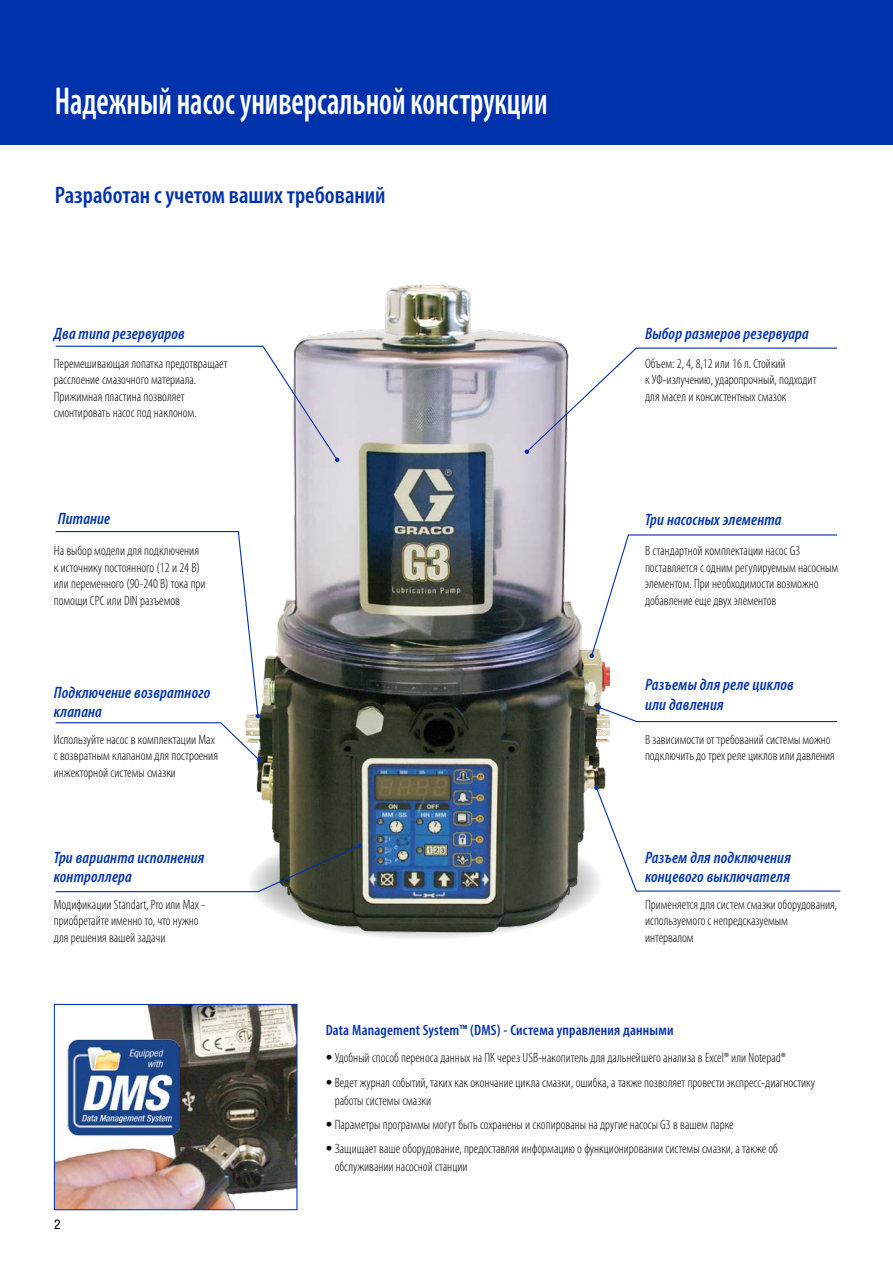
<style>
.page{position:relative;width:893px;height:1263px;background:#fff}
.page>*{position:absolute;margin:0;border:0;box-sizing:border-box;transform-origin:0 0}
.t1{font:600 condensed 39px "Myriad Pro";color:#fff;scale:.8 1}
.t2{font:600 condensed 24px "Myriad Pro";color:#0032ab}
.t3{font:italic 600 condensed 16.5px/19.5px "Myriad Pro";letter-spacing:.01em;color:#0032ab}
.t4{font:600 condensed 15px "Myriad Pro";letter-spacing:.01em;color:#0032ab}
.t5{font:300 condensed 13.5px/16.5px "Myriad Pro";color:#000}
.t6{font:condensed 13.5px "Helvetica Neue LT Std";color:#000}
.s1{font-family:"Helvetica Neue LT Std"}
</style>
<div class="page">
<div style="left:0;top:0;width:893px;height:145px;background:#0032ab"></div>
<img style="left:254px;top:285px;width:355px;height:654px">
<img style="left:56px;top:1006px;width:239px;height:202px">
<div style="left:54px;top:1004px;width:243px;height:206px;border:1px solid #0032ab"></div>
<img style="left:68px;top:1040px;width:112px;height:98px">
<svg style="left:525px;top:347px;width:313px;height:107px"></svg>
<svg style="left:589px;top:534px;width:249px;height:124px"></svg>
<svg style="left:594px;top:785px;width:247px;height:107px"></svg>
<svg style="left:55px;top:345px;width:284px;height:117px"></svg>
<svg style="left:55px;top:843px;width:306px;height:50px"></svg>
<svg style="left:55px;top:530px;width:207px;height:232px"></svg>
<svg style="left:597px;top:705px;width:241px;height:18px"></svg>
<h1 class="t1" style="left:55px;top:77px;width:617px">Надежный насос универсальной конструкции</h1>
<h2 class="t2" style="left:55px;top:181px;width:332px">Разработан с учетом ваших требований</h2>
<p class="t3" style="left:54px;top:324px;width:133px">Два типа резервуаров</p>
<p class="t5" style="left:54px;top:355px;width:175px">Перемешивающая лопатка предотвращает расслоение смазочного материала.<br>Прижимная пластина позволяет смонтировать насос под наклоном.</p>
<p class="t3" style="left:58px;top:508px;width:54px">Питание</p>
<p class="t5" style="left:54px;top:542px;width:153px">На выбор модели для подключения к источнику постоянного (12 и 24 В) или переменного (90-240 В) тока при помощи CPC или DIN разъемов</p>
<p class="t3" style="left:54px;top:682px;width:158px">Подключение возвратного клапана</p>
<p class="t5" style="left:54px;top:731px;width:166px">Используйте насос в комплектации Max с возвратным клапаном для построения инжекторной системы смазки</p>
<p class="t3" style="left:54px;top:847px;width:152px">Три варианта исполнения контроллера</p>
<p class="t5" style="left:54px;top:896px;width:153px">Модификации Standart, Pro или Max - приобретайте именно то, что нужно для решения вашей задачи</p>
<p class="t3" style="left:645px;top:324px;width:165px">Выбор размеров резервуара</p>
<p class="t5" style="left:645px;top:355px;width:173px">Объем: 2, 4, 8,12 или 16 л. Стойкий<br>к УФ-излучению, ударопрочный, подходит для масел и консистентных смазок</p>
<p class="t3" style="left:645px;top:509px;width:138px">Три насосных элемента</p>
<p class="t5" style="left:645px;top:542px;width:195px">В стандартной комплектации насос G3 поставляется с одним регулируемым насосным элементом. При необходимости возможно добавление еще двух элементов</p>
<p class="t3" style="left:645px;top:675px;width:150px">Разъемы для реле циклов или давления</p>
<p class="t5" style="left:645px;top:731px;width:191px">В зависимости от требований системы можно подключить до трех реле циклов или давления</p>
<p class="t3" style="left:645px;top:847px;width:147px">Разъем для подключения концевого выключателя</p>
<p class="t5" style="left:645px;top:896px;width:194px">Применяется для систем смазки оборудования, используемого с непредсказуемым интервалом</p>
<p class="t6" style="left:54px;top:1216px;width:8px">2</p>
<p class="t4" style="left:326px;top:1021px;width:349px">Data Management System™ (DMS) - Система управления данными</p>
<p class="t5" style="left:326px;top:1049px;width:462px"><span class="s1">•</span> Удобный способ переноса данных на ПК через USB-накопитель для дальнейшего анализа в Excel® или Notepad®</p>
<p class="t5" style="left:335px;top:1073px;width:482px;line-height:18px;text-indent:-9px"><span class="s1">•</span> Ведет журнал событий, таких как окончание цикла смазки, ошибка, а также позволяет провести экспресс-диагностику работы системы смазки</p>
<p class="t5" style="left:326px;top:1116px;width:409px"><span class="s1">•</span> Параметры программы могут быть сохранены и скопированы на другие насосы G3 в вашем парке</p>
<p class="t5" style="left:335px;top:1140px;width:445px;line-height:18px;text-indent:-9px"><span class="s1">•</span> Защищает ваше оборудование, предоставляя информацию о функционировании системы смазки, а также об обслуживании насосной станции</p>
</div>
